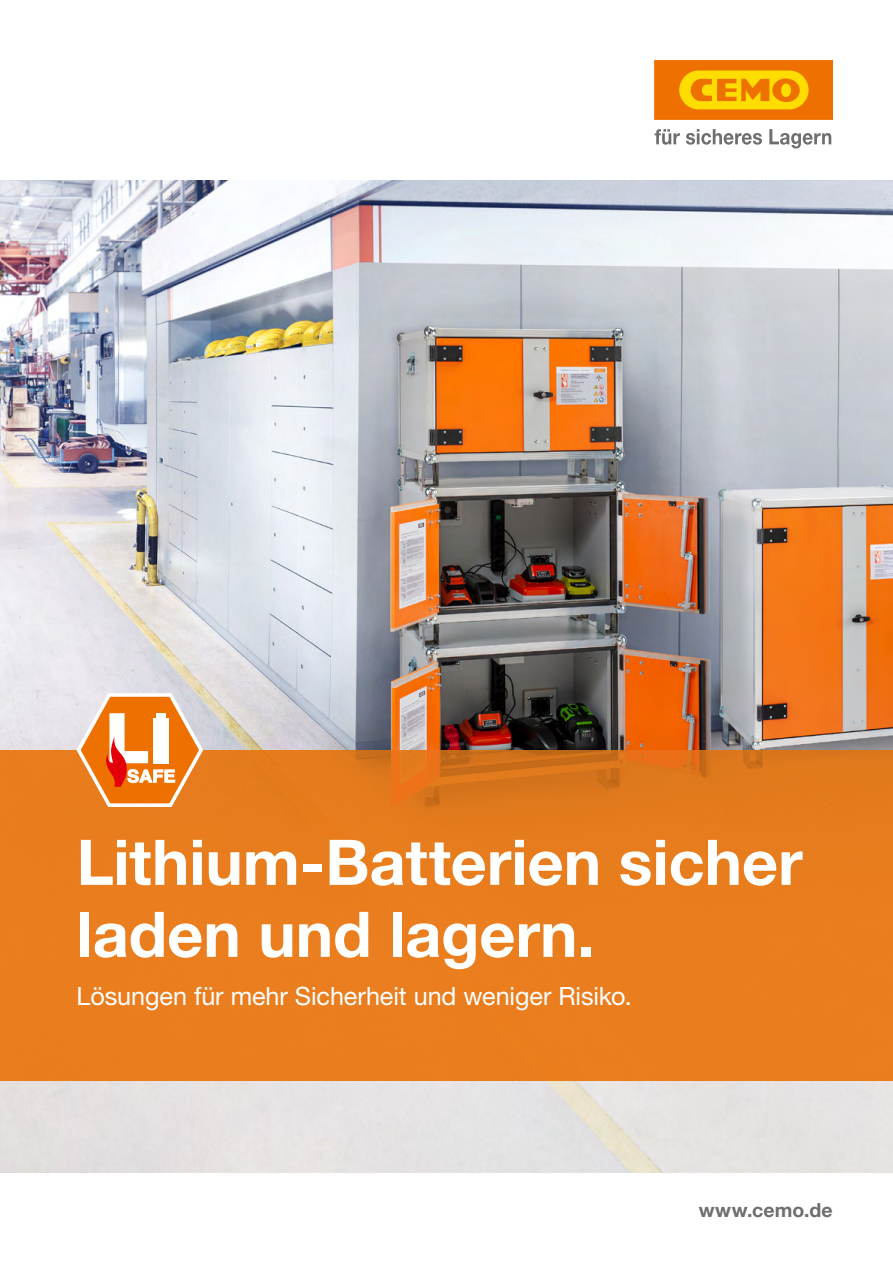
<style>
.page{position:relative;width:893px;height:1263px;background:#fff}
.page>*{position:absolute;margin:0;border:0;box-sizing:border-box;transform-origin:0 0}
.t1{font:700 63px/72px "Helvetica Neue LT Pro";color:#fff}
.t2{font:25.2px "Helvetica Neue LT Pro";letter-spacing:-.005em;color:#fff}
.t3{font:700 19.5px "Helvetica Neue LT Pro";letter-spacing:.01em;color:#6e6e6e}
</style>
<div class="page">
<img style="left:0;top:180px;width:893px;height:993px">
<div style="left:0;top:750px;width:893px;height:331px;background:#ea7d1e"></div>
<svg style="left:74px;top:690px;width:131px;height:117px"></svg>
<div style="left:654px;top:60px;width:179px;height:60px;background:#ee7100;border:1px solid #ee7100"></div>
<div style="left:678px;top:69px;width:132px;height:42px;background:#fd0;border-radius:21px"></div>
<div style="left:677px;top:68px;width:134px;height:44px;border:2px solid #ee7100;border-radius:21px"></div>
<svg style="left:691px;top:78px;width:109px;height:24px"></svg>
<svg style="left:655px;top:129px;width:25px;height:16px"></svg>
<svg style="left:686px;top:129px;width:76px;height:16px"></svg>
<svg style="left:769px;top:129px;width:62px;height:20px"></svg>
<h1 class="t1" style="left:77px;top:825px;width:728px">Lithium-Batterien sicher laden und lagern.</h1>
<p class="t2" style="left:77px;top:981px;width:557px">Lösungen für mehr Sicherheit und weniger Risiko.</p>
<p class="t3" style="left:699px;top:1198px;width:136px">www.cemo.de</p>
</div>
